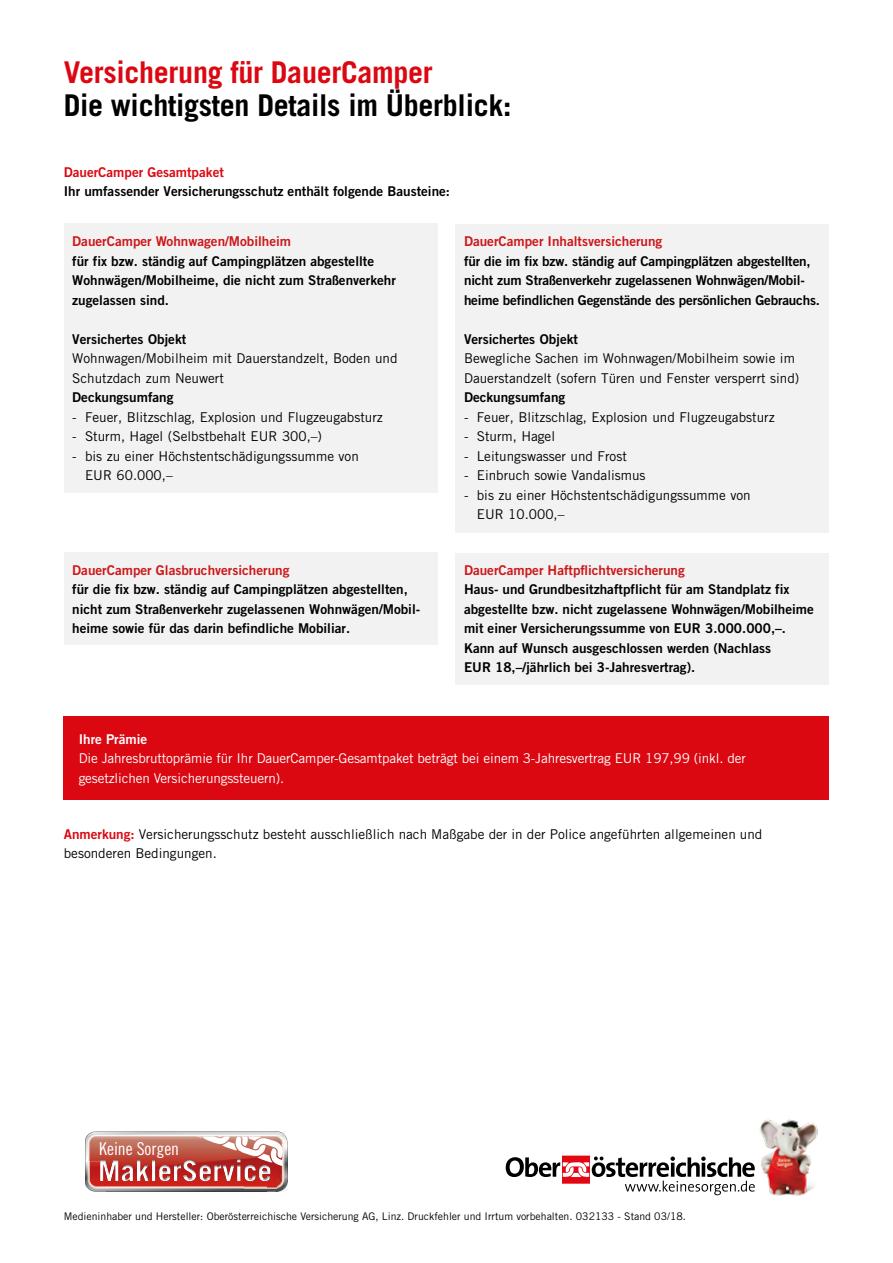
<style>
.page{position:relative;width:893px;height:1263px;background:#fff}
.page>*{position:absolute;margin:0;border:0;box-sizing:border-box;transform-origin:0 0}
.t1{font:700 30px "Trade Gothic LT Pro";letter-spacing:-.01em;color:#000}
.t2{font:700 30px "Trade Gothic LT Pro";letter-spacing:-.01em;color:#db0812}
.t3{font:17.85px "Trade Gothic Cond Eighteen";color:#fff}
.t4{font:13.5px/19.5px "Trade Gothic LT Pro Bd 2";color:#000}
.t5{font:13.5px/19.5px "Trade Gothic LT Pro";color:#000}
.t6{font:13.5px/19.5px "Trade Gothic LT Pro";letter-spacing:-.01em;color:#fff}
.t7{font:13.5px "Trade Gothic LT Pro Bd 2";color:#cd171a}
.t8{font:13.5px "Trade Gothic LT Pro Bd 2";color:#db0812}
.t9{font:13.5px "Trade Gothic LT Pro Bd 2";color:#fff}
.t10{font:10.5px "Trade Gothic LT Pro";color:#000}
.s1{font-family:"Trade Gothic LT Pro Bd 2";color:#db0812}
</style>
<div class="page">
<div style="left:64px;top:224px;width:373px;height:269px;background:#f2f2f2"></div>
<div style="left:455px;top:224px;width:374px;height:308px;background:#f2f2f2"></div>
<div style="left:64px;top:553px;width:373px;height:92px;background:#f2f2f2"></div>
<div style="left:455px;top:553px;width:374px;height:132px;background:#f2f2f2"></div>
<div style="left:64px;top:716px;width:765px;height:84px;background:#db0812"></div>
<img style="left:760px;top:1119px;width:58px;height:77px">
<div style="left:562px;top:1155px;width:28px;height:29px;background:#f4a1a6"></div>
<svg style="left:506px;top:1156px;width:249px;height:39px"></svg>
<img style="left:287px;top:1139px;width:1px;height:47px">
<svg style="left:85px;top:1131px;width:202px;height:60px;background:#c97d76"></svg>
<h1 class="t2" style="left:64px;top:53px;width:371px">Versicherung für DauerCamper</h1>
<h1 class="t1" style="left:64px;top:86px;width:449px">Die wichtigsten Details im Überblick:</h1>
<p class="t8" style="left:64px;top:164px;width:162px">DauerCamper Gesamtpaket</p>
<p class="t4" style="left:64px;top:182px;width:388px">Ihr umfassender Versicherungsschutz enthält folgende Bausteine:</p>
<p class="t7" style="left:72px;top:233px;width:220px">DauerCamper Wohnwagen/Mobilheim</p>
<p class="t4" style="left:72px;top:251px;width:325px">für fix bzw. ständig auf Campingplätzen abgestellte<br>Wohnwägen/Mobilheime, die nicht zum Straßenverkehr zugelassen sind.</p>
<p class="t4" style="left:72px;top:329px;width:116px">Versichertes Objekt</p>
<p class="t5" style="left:72px;top:348px;width:327px">Wohnwagen/Mobilheim mit Dauerstandzelt, Boden und<br>Schutzdach zum Neuwert</p>
<p class="t4" style="left:72px;top:387px;width:103px">Deckungsumfang</p>
<p class="t5" style="left:72px;top:407px;width:312px">- Feuer, Blitzschlag, Explosion und Flugzeugabsturz</p>
<p class="t5" style="left:72px;top:426px;width:251px">- Sturm, Hagel (Selbstbehalt EUR 300,–)</p>
<p class="t5" style="left:85px;top:446px;width:275px;text-indent:-13px">- bis zu einer Höchstentschädigungssumme von<br>EUR 60.000,–</p>
<p class="t7" style="left:464px;top:233px;width:200px">DauerCamper Inhaltsversicherung</p>
<p class="t4" style="left:464px;top:251px;width:357px">für die im fix bzw. ständig auf Campingplätzen abgestellten, nicht zum Straßenverkehr zugelassenen Wohnwägen/Mobil&shy;heime befindlichen Gegenstände des persönlichen Gebrauchs.</p>
<p class="t4" style="left:464px;top:329px;width:116px">Versichertes Objekt</p>
<p class="t5" style="left:464px;top:349px;width:337px">Bewegliche Sachen im Wohnwagen/Mobilheim sowie im<br>Dauerstandzelt (sofern Türen und Fenster versperrt sind)</p>
<p class="t4" style="left:464px;top:388px;width:103px">Deckungsumfang</p>
<p class="t5" style="left:464px;top:407px;width:312px">- Feuer, Blitzschlag, Explosion und Flugzeugabsturz</p>
<p class="t5" style="left:464px;top:427px;width:93px">- Sturm, Hagel</p>
<p class="t5" style="left:464px;top:446px;width:164px">- Leitungswasser und Frost</p>
<p class="t5" style="left:464px;top:466px;width:183px">- Einbruch sowie Vandalismus</p>
<p class="t5" style="left:477px;top:485px;width:275px;text-indent:-13px">- bis zu einer Höchstentschädigungssumme von<br>EUR 10.000,–</p>
<p class="t7" style="left:72px;top:561px;width:219px">DauerCamper Glasbruchversicherung</p>
<p class="t4" style="left:72px;top:579px;width:349px">für die fix bzw. ständig auf Campingplätzen abgestellten, nicht zum Straßenverkehr zugelassenen Wohnwägen/Mobil&shy;heime sowie für das darin befindliche Mobiliar.</p>
<p class="t7" style="left:464px;top:562px;width:222px">DauerCamper Haftpflichtversicherung</p>
<p class="t4" style="left:464px;top:579px;width:351px">Haus- und Grundbesitzhaftpflicht für am Standplatz fix abgestellte bzw. nicht zugelassene Wohnwägen/Mobilheime mit einer Versicherungssumme von EUR 3.000.000,–.<br>Kann auf Wunsch ausgeschlossen werden (Nachlass<br>EUR 18,–/jährlich bei 3-Jahresvertrag).</p>
<p class="t9" style="left:79px;top:730px;width:70px">Ihre Prämie</p>
<p class="t6" style="left:79px;top:748px;width:669px">Die Jahresbruttoprämie für Ihr DauerCamper-Gesamtpaket beträgt bei einem 3-Jahresvertrag EUR 197,99 (inkl. der gesetzlichen Versicherungssteuern).</p>
<p class="t5" style="left:64px;top:824px;width:700px"><span class="s1">Anmerkung:</span> Versicherungsschutz besteht ausschließlich nach Maßgabe der in der Police angeführten allgemeinen und besonderen Bedingungen.</p>
<h2 class="t3" style="left:99px;top:1138px;width:82px">Keine Sorgen</h2>
<p class="t10" style="left:64px;top:1209px;width:624px">Medieninhaber und Hersteller: Oberösterreichische Versicherung AG, Linz. Druckfehler und Irrtum vorbehalten. 032133 - Stand 03/18.</p>
</div>
